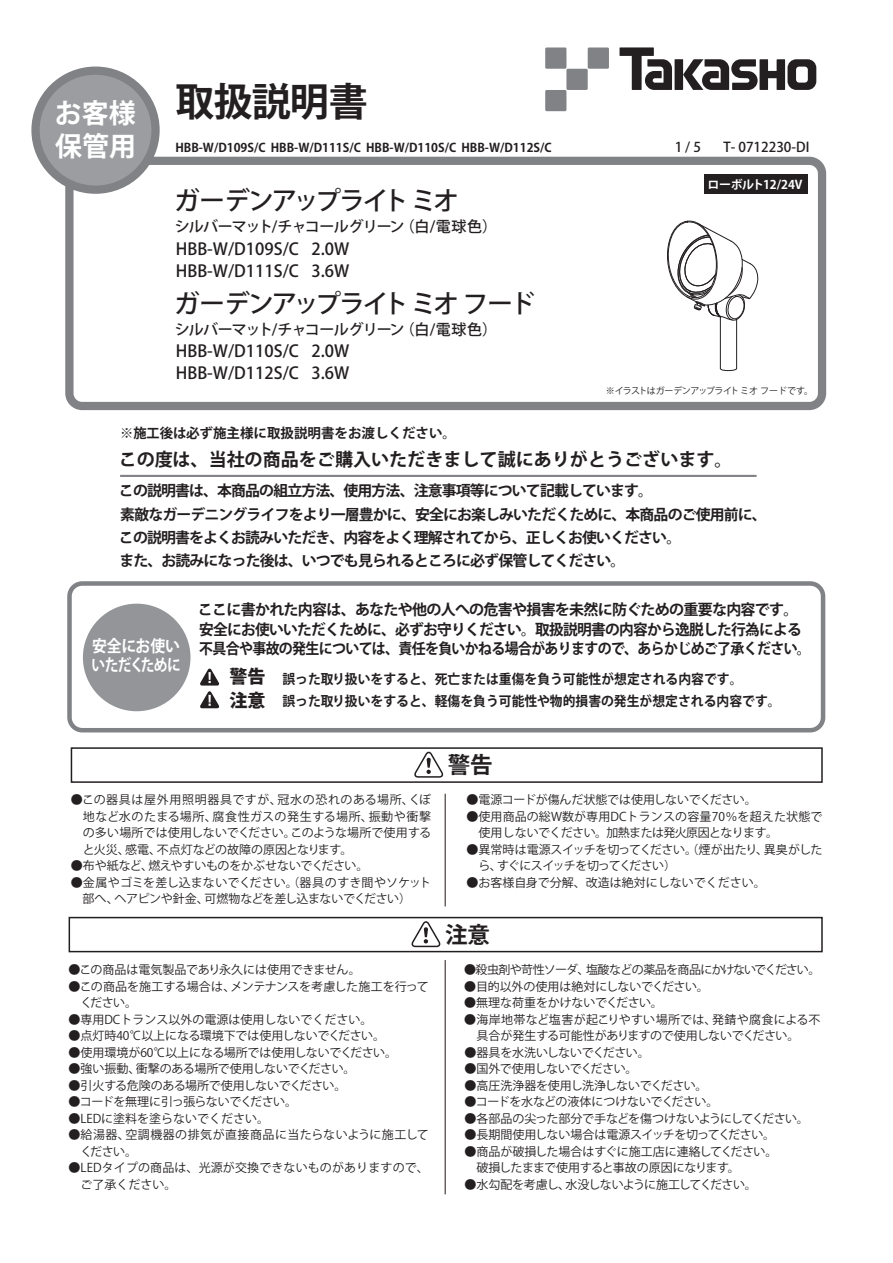
<style>
.page{position:relative;width:893px;height:1263px;background:#fff}
.page>*{position:absolute;margin:0;border:0;box-sizing:border-box;transform-origin:0 0}
.t1{font:700 39px "Koz Go Pro";letter-spacing:-.025em;color:#231f20}
.t2{font:700 27px "Koz Go Pro";color:#fff}
.t3{font:500 25.5px "Koz Go Pro";letter-spacing:-.08em;color:#231f20}
.t4{font:700 22.5px "Koz Go Pro";color:#231f20}
.t5{font:700 18px "Koz Go Pro";color:#231f20}
.t6{font:800 18px/23.1px "Koz Go Pro";color:#231f20}
.t7{font:500 16.5px/22.5px "Koz Go Pro";color:#231f20}
.t8{font:700 16.5px "Koz Go Pro";letter-spacing:-.04em;color:#fff;scale:.83 1}
.t9{font:700 15px "Koz Go Pro";letter-spacing:-.05em;color:#231f20}
.t10{font:700 15px "Koz Go Pro";letter-spacing:-.05em;color:#231f20;scale:.93 1}
.t11{font:500 15px "Koz Go Pro";letter-spacing:-.05em;color:#231f20}
.t12{font:700 14.85px/23.4px "Koz Go Pro";letter-spacing:-.055em;color:#231f20}
.t13{font:700 13.5px/22.6px "Koz Go Pro";color:#231f20;scale:.95 1}
.t14{font:700 13.5px "Koz Go Pro";color:#231f20}
.t15{font:500 13.5px "Koz Go Pro";color:#231f20}
.t16{font:12px/16.5px "Koz Go Pro";letter-spacing:-.01em;color:#231f20}
.t17{font:12px "Koz Go Pro";letter-spacing:-.03em;color:#231f20}
.t18{font:12px/16.5px "Koz Go Pro";letter-spacing:-.04em;color:#231f20}
.t19{font:12px "Koz Go Pro";letter-spacing:-.05em;color:#231f20}
.t20{font:700 12px "Koz Go Pro";color:#231f20}
.t21{font:12px/16.5px "Koz Go Pro";letter-spacing:.01em;color:#231f20}
.t22{font:12px/16.5px "Koz Go Pro";letter-spacing:.04em;color:#231f20}
.t23{font:12px "Koz Go Pro";letter-spacing:-.035em;color:#231f20}
.t24{font:700 12px "Koz Go Pro";letter-spacing:-.015em;color:#fff}
.t25{font:9px "Koz Go Pro";letter-spacing:-.05em;color:#231f20}
</style>
<div class="page">
<div style="left:704px;top:175px;width:104px;height:19px;background:#231f20"></div>
<div style="left:71px;top:747px;width:752px;height:36px;border:2px solid #231f20"></div>
<svg style="left:414px;top:751px;width:30px;height:27px"></svg>
<div style="left:69px;top:917px;width:754px;height:35px;border:2px solid #231f20"></div>
<svg style="left:411px;top:919px;width:31px;height:29px"></svg>
<div style="left:83px;top:604px;width:107px;height:107px;background:#939598;border-radius:50%"></div>
<svg style="left:200px;top:691px;width:20px;height:17px"></svg>
<svg style="left:200px;top:668px;width:19px;height:17px"></svg>
<div style="left:67px;top:581px;width:758px;height:151px;border:5px solid #808285;border-radius:13px"></div>
<hr style="left:120px;top:475px;width:637px;height:2px;background:#808285">
<svg style="left:619px;top:47px;width:53px;height:43px"></svg>
<div style="left:675px;top:59px;width:8px;height:31px;background:#231f20"></div>
<svg style="left:683px;top:59px;width:133px;height:31px"></svg>
<div style="left:545px;top:47px;width:21px;height:22px;background:#808285"></div>
<div style="left:566px;top:69px;width:22px;height:21px;background:#808285"></div>
<div style="left:588px;top:47px;width:21px;height:22px;background:#808285"></div>
<div style="left:545px;top:90px;width:21px;height:21px;background:#808285"></div>
<div style="left:65px;top:157px;width:761px;height:253px;border:8px solid #808285;border-radius:13px"></div>
<div style="left:36px;top:71px;width:120px;height:119px;background:#9b9da0;border-radius:50%"></div>
<div style="left:31px;top:67px;width:129px;height:127px;border:8px solid #808285;border-radius:50%"></div>
<hr style="left:445px;top:794px;width:1px;height:112px;background:#211814">
<hr style="left:445px;top:960px;width:1px;height:234px;background:#211814">
<hr style="left:736px;top:319px;width:1px;height:49px;background:#231f20">
<hr style="left:720px;top:317px;width:1px;height:51px;background:#231f20">
<svg style="left:720px;top:368px;width:17px;height:3px"></svg>
<svg style="left:667px;top:220px;width:92px;height:103px"></svg>
<h1 class="t1" style="left:55px;top:77px;width:315px"><sub>お客様</sub> 取扱説明書</h1>
<h2 class="t2" style="left:55px;top:129px;width:82px">保管用</h2>
<p class="t15" style="left:675px;top:139px;width:136px">1 / 5 　T- 0712230-DI</p>
<p class="t20" style="left:175px;top:140px;width:390px">HBB-W/D109S/C HBB-W/D111S/C HBB-W/D110S/C HBB-W/D112S/C　</p>
<h3 class="t3" style="left:174px;top:185px;width:286px">ガーデンアップライト ミオ</h3>
<h3 class="t7" style="left:176px;top:238px;width:125px">HBB-W/D109S/C<br>HBB-W/D111S/C</h3>
<p class="t11" style="left:175px;top:216px;width:324px">シルバーマット/チャコールグリーン（白/電球色）</p>
<h3 class="t7" style="left:312px;top:238px;width:39px">2.0W<br>3.6W</h3>
<h3 class="t3" style="left:174px;top:287px;width:363px">ガーデンアップライト ミオ フード</h3>
<h3 class="t7" style="left:176px;top:340px;width:125px">HBB-W/D110S/C<br>HBB-W/D112S/C</h3>
<h3 class="t7" style="left:312px;top:340px;width:39px">2.0W<br>3.6W</h3>
<p class="t11" style="left:175px;top:319px;width:324px">シルバーマット/チャコールグリーン（白/電球色）</p>
<p class="t14" style="left:120px;top:424px;width:337px">※施工後は必ず施主様に取扱説明書をお渡しください。</p>
<p class="t24" style="left:708px;top:177px;width:96px">ローボルト12V12/24V</p>
<p class="t25" style="left:606px;top:385px;width:209px">※イラストはガーデンアップライト ミオ フードです。</p>
<h3 class="t5" style="left:119px;top:448px;width:615px">この度は、当社の商品をご購入いただきまして誠にありがとうございます。</h3>
<p class="t12" style="left:119px;top:480px;width:649px">この説明書は、本商品の組立方法、使用方法、注意事項等について記載しています。<br>素敵なガーデニングライフをより一層豊かに、安全にお楽しみいただくために、本商品のご使用前に、この説明書をよくお読みいただき、内容をよく理解されてから、正しくお使いください。<br>また、お読みになった後は、いつでも見られるところに必ず保管してください。</p>
<p class="t9" style="left:198px;top:600px;width:602px">ここに書かれた内容は、あなたや他の人への危害や損害を未然に防ぐための重要な内容です。</p>
<p class="t9" style="left:199px;top:620px;width:604px">安全にお使いいただくために、必ずお守りください。取扱説明書の内容から逸脱した行為による</p>
<p class="t10" style="left:92px;top:639px;width:774px"><sup>安全にお使い</sup> 不具合や事故の発生については、責任を負いかねる場合がありますので、あらかじめご了承ください。</p>
<h3 class="t8" style="left:92px;top:655px;width:109px">いただくために</h3>
<p class="t13" style="left:282px;top:668px;width:526px">誤った取り扱いをすると、死亡または重傷を負う可能性が想定される内容です。<br>誤った取り扱いをすると、軽傷を負う可能性や物的損害の発生が想定される内容です。</p>
<h3 class="t6" style="left:229px;top:666px;width:37px">警告注意</h3>
<p class="t16" style="left:83px;top:792px;width:350px;text-align:justify;text-indent:-12px">●この器具は屋外用照明器具ですが、冠水の恐れのある場所、くぼ地など水のたまる場所、腐食性ガスの発生する場所、振動や衝撃の多い場所では使用しないでください。このような場所で使用すると火災、感電、不点灯などの故障の原因となります。</p>
<p class="t16" style="left:71px;top:858px;width:299px">●布や紙など、燃えやすいものをかぶせないでください。</p>
<p class="t16" style="left:83px;top:874px;width:350px;text-indent:-12px">●金属やゴミを差し込まないでください。（器具のすき間やソケット部へ、ヘアピンや針金、可燃物などを差し込まないでください）</p>
<p class="t16" style="left:68px;top:962px;width:294px">●この商品は電気製品であり永久には使用できません。</p>
<p class="t16" style="left:80px;top:978px;width:350px;text-indent:-12px">●この商品を施工する場合は、メンテナンスを考慮した施工を行ってください。</p>
<p class="t16" style="left:68px;top:1011px;width:305px">●専用DCトランス以外の電源は使用しないでください。</p>
<p class="t16" style="left:68px;top:1028px;width:318px">●点灯時40℃以上になる環境下では使用しないでください。</p>
<p class="t16" style="left:68px;top:1044px;width:330px">●使用環境が60℃以上になる場所では使用しないでください。</p>
<p class="t16" style="left:68px;top:1061px;width:289px">●強い振動、衝撃のある場所で使用しないでください。</p>
<p class="t17" style="left:68px;top:1077px;width:280px">●引火する危険のある場所で使用しないでください。</p>
<p class="t18" style="left:68px;top:1094px;width:230px">●コードを無理に引っ張らないでください。</p>
<p class="t16" style="left:68px;top:1110px;width:202px">●LEDに塗料を塗らないでください。</p>
<p class="t22" style="left:80px;top:1127px;width:350px;text-indent:-12px">●給湯器、空調機器の排気が直接商品に当たらないように施工してください。</p>
<p class="t21" style="left:80px;top:1160px;width:350px;text-indent:-12px">●LEDタイプの商品は、光源が交換できないものがありますので、ご了承ください。</p>
<h3 class="t4" style="left:448px;top:751px;width:46px">警告</h3>
<p class="t16" style="left:466px;top:792px;width:292px">●電源コードが傷んだ状態では使用しないでください。</p>
<p class="t16" style="left:478px;top:808px;width:346px;text-indent:-12px">●使用商品の総W数が専用DCトランスの容量70％を超えた状態で使用しないでください。加熱または発火原因となります。</p>
<p class="t18" style="left:478px;top:841px;width:346px;text-indent:-12px">●異常時は電源スイッチを切ってください。（煙が出たり、異臭がしたら、すぐにスイッチを切ってください）</p>
<p class="t16" style="left:466px;top:874px;width:301px">●お客様自身で分解、改造は絶対にしないでください。</p>
<h3 class="t4" style="left:445px;top:920px;width:46px">注意</h3>
<p class="t19" style="left:464px;top:962px;width:358px">●殺虫剤や苛性ソーダ、塩酸などの薬品を商品にかけないでください。</p>
<p class="t16" style="left:464px;top:978px;width:246px">●目的以外の使用は絶対にしないでください。</p>
<p class="t16" style="left:464px;top:995px;width:200px">●無理な荷重をかけないでください。</p>
<p class="t16" style="left:476px;top:1011px;width:346px;text-indent:-12px">●海岸地帯など塩害が起こりやすい場所では、発錆や腐食による不具合が発生する可能性がありますので使用しないでください。</p>
<p class="t17" style="left:464px;top:1044px;width:187px">●器具を水洗いしないでください。</p>
<p class="t23" style="left:464px;top:1061px;width:175px">●国外で使用しないでください。</p>
<p class="t16" style="left:464px;top:1077px;width:245px">●高圧洗浄器を使用し洗浄しないでください。</p>
<p class="t17" style="left:464px;top:1094px;width:256px">●コードを水などの液体につけないでください。</p>
<p class="t17" style="left:464px;top:1110px;width:346px">●各部品の尖った部分で手などを傷つけないようにしてください。</p>
<p class="t17" style="left:464px;top:1127px;width:312px">●長期間使用しない場合は電源スイッチを切ってください。</p>
<p class="t16" style="left:464px;top:1143px;width:315px">●商品が破損した場合はすぐに施工店に連絡してください。　破損したままで使用すると事故の原因になります。</p>
<p class="t19" style="left:464px;top:1176px;width:294px">●水勾配を考慮し、水没しないように施工してください。</p>
</div>
